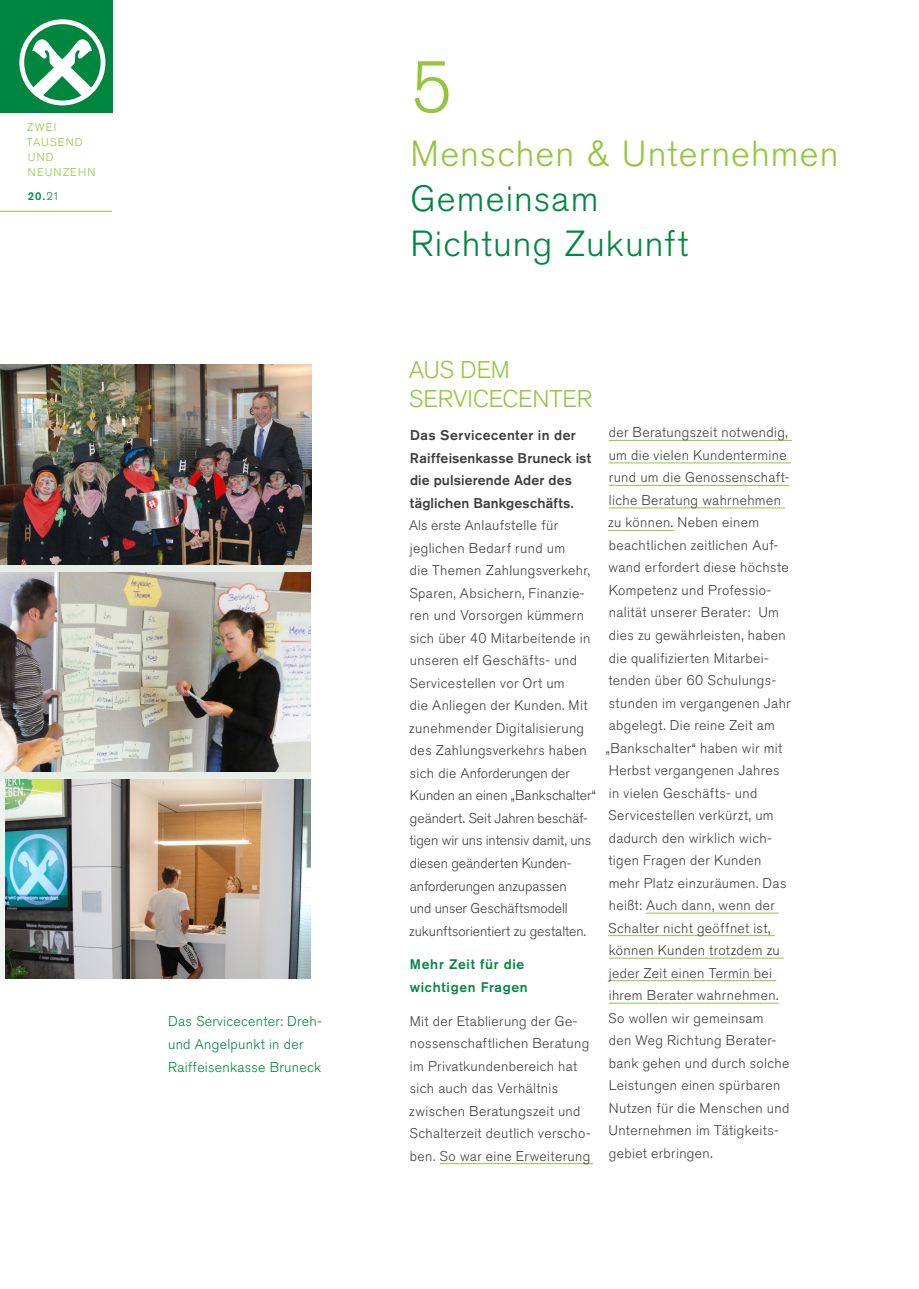
<style>
.page{position:relative;width:919px;height:1289px;background:#fff}
.page>*{position:absolute;margin:0;border:0;box-sizing:border-box;transform-origin:0 0}
.DE_-_GB_Kapitelzahl{font:300 72px "Akzidenz Grotesk BQ";color:#92c73d}
.DE___GB_Header_24pt{font:300 36px/45px "Akzidenz Grotesk BQ";letter-spacing:.03em;color:#00873f}
.DE_-_GB_Body{font:300 24px/28.8px "Akzidenz Grotesk BQ";letter-spacing:-.01em;color:#92c73d}
.DE_-_GB_Aufzählung_Z{font:300 14.1px/23px "Akzidenz Grotesk BQ";letter-spacing:.02em;color:#00873f}
.DE_-_GB_Body-2{font:300 13.95px/22.5px "Akzidenz Grotesk BQ";letter-spacing:.025em;color:#3e3e3f}
.DE_-_GB_Body-3{font:500 13.8px/22.5px "Akzidenz Grotesk BQ";letter-spacing:.05em;color:#00873f}
.t1{font:300 11.25px/15px "Akzidenz Grotesk BQ";letter-spacing:.095em;color:#92c73d}
.t2{font:500 11.25px "Akzidenz Grotesk BQ";color:#00873f}
.s1{font-weight:300}
.s2{color:#92c73d}
.s3{font-weight:500}
</style>
<div class="page">
<hr style="left:439px;top:1163px;width:154px;height:1px;background:#92c73d">
<hr style="left:608px;top:440px;width:183px;height:1px;background:#92c73d">
<hr style="left:608px;top:462px;width:182px;height:1px;background:#92c73d">
<hr style="left:608px;top:485px;width:181px;height:1px;background:#92c73d">
<hr style="left:608px;top:507px;width:177px;height:1px;background:#92c73d">
<hr style="left:608px;top:530px;width:65px;height:1px;background:#92c73d">
<hr style="left:646px;top:912px;width:132px;height:1px;background:#92c73d">
<hr style="left:608px;top:935px;width:166px;height:1px;background:#92c73d">
<hr style="left:608px;top:957px;width:176px;height:1px;background:#92c73d">
<hr style="left:608px;top:980px;width:168px;height:1px;background:#92c73d">
<hr style="left:608px;top:1002px;width:170px;height:1px;background:#92c73d">
<img style="left:0;top:571px;width:311px;height:201px">
<img style="left:0;top:364px;width:311px;height:201px">
<img style="left:6px;top:779px;width:305px;height:199px">
<div style="left:0;top:772px;width:311px;height:7px;background:#e7eee8"></div>
<div style="left:0;top:565px;width:311px;height:6px;background:#e7eee8"></div>
<hr style="left:0;top:211px;width:112px;height:1px;background:#92c73d">
<div style="left:0;top:0;width:112px;height:112px;background:#00873f"></div>
<svg style="left:19px;top:19px;width:86px;height:86px"></svg>
<p class="t1" style="left:27px;top:120px;width:70px">ZWEI<br>TAUSEND<br>UND<br>NEUNZEHN</p>
<p class="t2" style="left:28px;top:189px;width:33px">20.<span class="s1">21</span></p>
<p class="DE_-_GB_Aufzählung_Z" style="left:168px;top:1009px;width:155px">Das Servicecenter: Dreh&shy;und Angelpunkt in der<br>Raiffeisenkasse Bruneck</p>
<p class="DE_-_GB_Kapitelzahl" style="left:411px;top:47px;width:43px">5</p>
<p class="DE___GB_Header_24pt" style="left:410px;top:132px;width:429px"><span class="s2">Menschen &amp; Unternehmen<br></span>Gemeinsam<br>Richtung Zukunft</p>
<p class="DE_-_GB_Body" style="left:408px;top:355px;width:185px">AUS DEM<br>SERVICECENTER</p>
<p class="DE_-_GB_Body-2" style="left:409px;top:424px;width:188px"><span class="s3">Das Servicecenter in der<br>Raiffeisenkasse Bruneck ist die pulsierende Ader des täglichen Bankgeschäfts.<br></span>Als erste Anlaufstelle für jeglichen Bedarf rund um<br>die Themen Zahlungsverkehr,<br>Sparen, Absichern, Finanzie&shy;ren und Vorsorgen kümmern sich über 40 Mitarbeitende in unseren elf Geschäfts- und<br>Servicestellen vor Ort um<br>die Anliegen der Kunden. Mit zunehmender Digitalisierung des Zahlungsverkehrs haben sich die Anforderungen der<br>Kunden an einen „Bankschalter“ geändert. Seit Jahren beschäf&shy;tigen wir uns intensiv damit, uns diesen geänderten Kunden&shy;anforderungen anzupassen<br>und unser Geschäftsmodell zukunftsorientiert zu gestalten.</p>
<p class="DE_-_GB_Body-3" style="left:409px;top:952px;width:119px">Mehr Zeit für die wichtigen Fragen</p>
<p class="DE_-_GB_Body-2" style="left:409px;top:1009px;width:183px">Mit der Etablierung der Ge&shy;nossenschaftlichen Beratung im Privatkundenbereich hat sich auch das Verhältnis zwischen Beratungszeit und<br>Schalterzeit deutlich verscho&shy;ben. So war eine Erweiterung</p>
<p class="DE_-_GB_Body-2" style="left:605px;top:421px;width:186px">der Beratungszeit notwendig, um die vielen Kundentermine rund um die Genossenschaft&shy;liche Beratung wahrnehmen zu können. Neben einem beachtlichen zeitlichen Auf&shy;wand erfordert diese höchste<br>Kompetenz und Professio&shy;nalität unserer Berater: Um dies zu gewährleisten, haben die qualifizierten Mitarbei&shy;tenden über 60 Schulungs&shy;stunden im vergangenen Jahr abgelegt. Die reine Zeit am „Bankschalter“ haben wir mit<br>Herbst vergangenen Jahres<br>in vielen Geschäfts- und<br>Servicestellen verkürzt, um dadurch den wirklich wich&shy;tigen Fragen der Kunden mehr Platz einzuräumen. Das heißt: Auch dann, wenn der<br>Schalter nicht geöffnet ist, können Kunden trotzdem zu jeder Zeit einen Termin bei ihrem Berater wahrnehmen.<br>So wollen wir gemeinsam<br>den Weg Richtung Berater&shy;bank gehen und durch solche<br>Leistungen einen spürbaren<br>Nutzen für die Menschen und<br>Unternehmen im Tätigkeits&shy;gebiet erbringen.</p>
</div>
